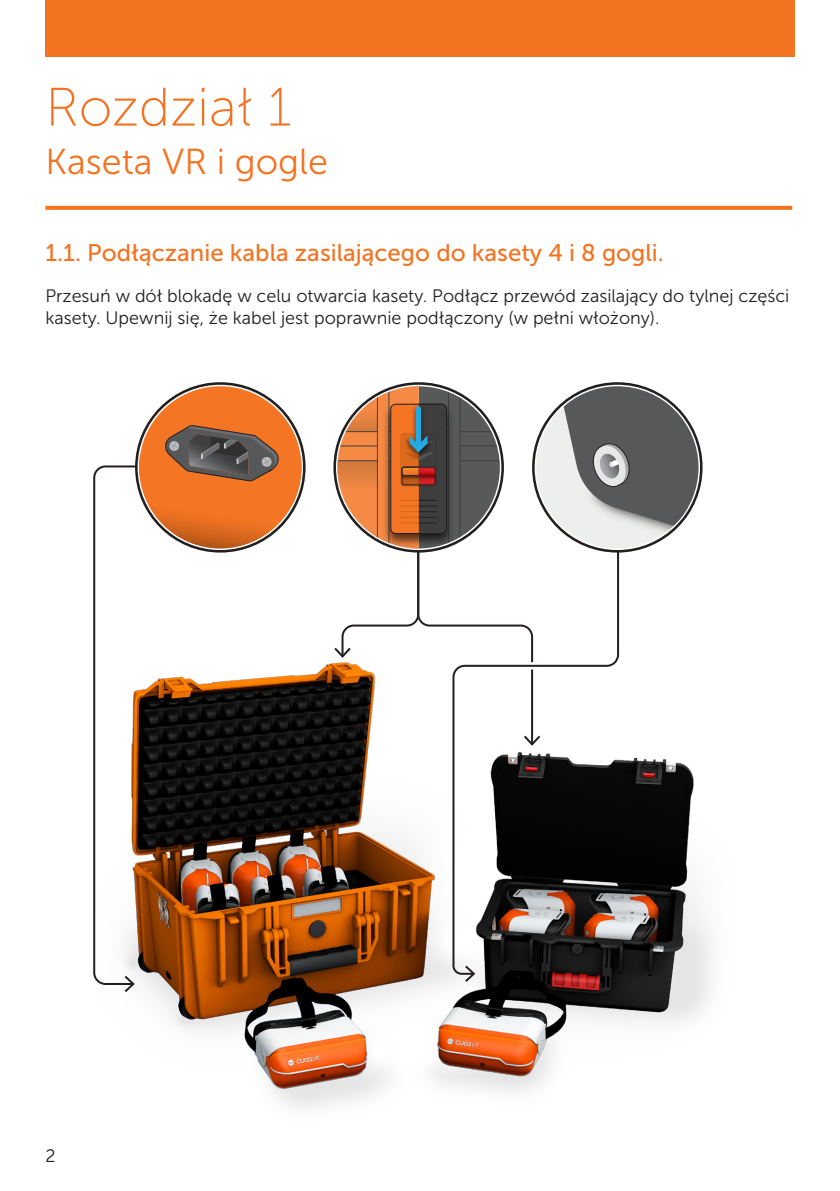
<style>
.page{position:relative;width:840px;height:1191px;background:#fff}
.page>*{position:absolute;margin:0;border:0;box-sizing:border-box;transform-origin:0 0}
.t1{font:54px "Museo Sans 100";color:#f47321}
.t2{font:36px "Museo Sans 300";color:#f47321}
.t3{font:24px "Museo Sans 500";color:#f47321}
.t4{font:18px/21.6px "Museo Sans 300";color:#231f20}
</style>
<div class="page">
<img style="left:154px;top:663px;width:558px;height:445px">
<svg style="left:93px;top:386px;width:208px;height:608px"></svg>
<div style="left:45px;top:0;width:749px;height:57px;background:#f47321"></div>
<svg style="left:45px;top:206px;width:746px;height:4px;background:#f47829"></svg>
<svg style="left:332px;top:386px;width:366px;height:361px"></svg>
<svg style="left:451px;top:550px;width:168px;height:425px"></svg>
<svg style="left:462px;top:963px;width:14px;height:21px"></svg>
<p class="t1" style="left:45px;top:78px;width:247px">Rozdział 1</p>
<p class="t2" style="left:45px;top:143px;width:284px">Kaseta VR i gogle</p>
<p class="t3" style="left:45px;top:240px;width:619px">1.1. Podłączanie kabla zasilającego do kasety 4 i 8 gogli.</p>
<p class="t4" style="left:45px;top:285px;width:745px">Przesuń w dół blokadę w celu otwarcia kasety. Podłącz przewód zasilający do tylnej części kasety. Upewnij się, że kabel jest poprawnie podłączony (w pełni włożony).</p>
<p class="t4" style="left:45px;top:1145px;width:12px">2</p>
</div>
